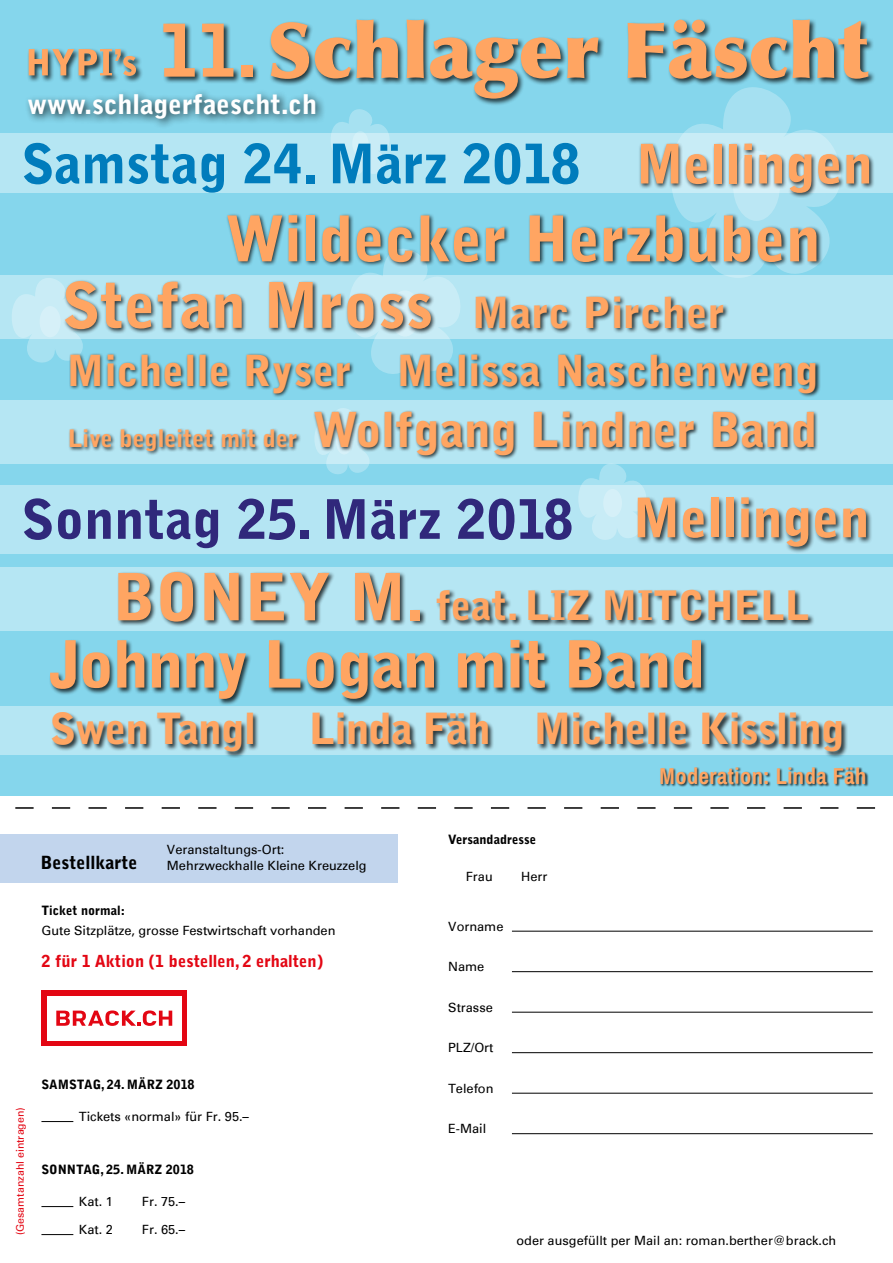
<style>
.page{position:relative;width:893px;height:1263px;background:#fff}
.page>*{position:absolute;margin:0;border:0;box-sizing:border-box;transform-origin:0 0}
.t1{font:900 72.15px "Bell Gothic Std";color:#ffa562}
.t2{font:900 64.5px "Bell Gothic Std";letter-spacing:-.02em;color:#ffa562}
.t3{font:900 62.55px/66.4px "Bell Gothic Std";color:#ffa562}
.t4{font:900 54px "Bell Gothic Std";color:#30287b}
.t5{font:900 54px "Bell Gothic Std";color:#007cbc}
.t6{font:900 42.75px "Bell Gothic Std";letter-spacing:-.02em;color:#ffa562}
.t7{font:900 42.6px "Bell Gothic Std";letter-spacing:.01em;color:#ffa562}
.t8{font:900 40.35px "Bell Gothic Std";color:#ffa562}
.t9{font:900 27px "Bell Gothic Std";color:#fff}
.t10{font:900 24px "Bell Gothic Std";color:#ffa562}
.t11{font:700 22.5px "Archivo Narrow";letter-spacing:.02em;color:#ffa562}
.t12{font:900 18px "Bell Gothic Std";color:#000}
.t13{font:900 16.5px "Bell Gothic Std";color:#e30613}
.t14{font:12.75px/15.3px "Univers";color:#000}
.t15{font:900 12.75px "Bell Gothic Std";color:#000}
.t16{font:10.5px "Univers";color:#e30613}
.s1{color:#ffa562}
.s2{font-size:42.6px}
.s3{font-size:47.85px}
.s4{font-size:64.5px}
</style>
<div class="page">
<div style="left:0;top:0;width:893px;height:795px;background:#85d6ec"></div>
<div style="left:0;top:567px;width:893px;height:64px;background:#b5e6f3"></div>
<div style="left:0;top:400px;width:893px;height:63px;background:#b5e6f3"></div>
<div style="left:0;top:275px;width:893px;height:63px;background:#b5e6f3"></div>
<div style="left:0;top:706px;width:893px;height:49px;background:#b5e6f3"></div>
<div style="left:0;top:486px;width:893px;height:68px;background:#b4e5f3"></div>
<svg style="left:331px;top:109px;width:57px;height:24px"></svg>
<svg style="left:352px;top:131px;width:16px;height:25px"></svg>
<svg style="left:335px;top:335px;width:139px;height:17px"></svg>
<div style="left:390px;top:290px;width:30px;height:47px;background:#d5f0f8;border-radius:50%"></div>
<svg style="left:307px;top:408px;width:78px;height:66px"></svg>
<svg style="left:570px;top:463px;width:89px;height:77px"></svg>
<div style="left:603px;top:489px;width:19px;height:28px;background:#d5f0f8;border-radius:50%"></div>
<svg style="left:2px;top:278px;width:99px;height:85px"></svg>
<div style="left:40px;top:306px;width:21px;height:31px;background:#d6f0f8;border-radius:50%"></div>
<svg style="left:15px;top:807px;width:861px;height:2px"></svg>
<hr style="left:512px;top:931px;width:361px;height:1px;background:#000">
<hr style="left:512px;top:971px;width:361px;height:1px;background:#000">
<hr style="left:512px;top:1012px;width:361px;height:1px;background:#000">
<hr style="left:512px;top:1052px;width:361px;height:1px;background:#000">
<hr style="left:512px;top:1093px;width:361px;height:1px;background:#000">
<hr style="left:512px;top:1133px;width:361px;height:1px;background:#000">
<div style="left:0;top:834px;width:398px;height:48px;background:#c2d5ed"></div>
<hr style="left:41px;top:1121px;width:32px;height:1px;background:#000">
<hr style="left:41px;top:1206px;width:32px;height:1px;background:#000">
<hr style="left:41px;top:1234px;width:32px;height:1px;background:#000">
<div style="left:49px;top:571px;width:799px;height:187px;background:#000;opacity:.75"></div>
<div style="left:27px;top:48px;width:116px;height:35px;background:#000;opacity:.75"></div>
<svg style="left:29px;top:49px;width:107px;height:27px"></svg>
<div style="left:269px;top:18px;width:607px;height:88px;background:#000;opacity:.75"></div>
<svg style="left:271px;top:22px;width:38px;height:57px"></svg>
<svg style="left:315px;top:20px;width:83px;height:58px"></svg>
<svg style="left:407px;top:20px;width:17px;height:58px"></svg>
<svg style="left:430px;top:38px;width:131px;height:61px"></svg>
<svg style="left:567px;top:38px;width:32px;height:40px"></svg>
<svg style="left:628px;top:19px;width:240px;height:240px"></svg>
<div style="left:24px;top:88px;width:302px;height:41px;background:#000;opacity:.75"></div>
<div style="left:162px;top:23px;width:97px;height:61px;background:#000;opacity:.75"></div>
<div style="left:636px;top:496px;width:237px;height:57px;background:#000;opacity:.75"></div>
<div style="left:660px;top:767px;width:208px;height:21px;background:#000;opacity:.75"></div>
<div style="left:41px;top:990px;width:146px;height:56px;background:#e30613"></div>
<div style="left:47px;top:996px;width:134px;height:44px;background:#fff"></div>
<svg style="left:56px;top:1010px;width:116px;height:16px"></svg>
<svg style="left:0;top:133px;width:893px;height:60px;background:#b6e6f3"></svg>
<div style="left:639px;top:142px;width:236px;height:56px;background:#000;opacity:.75"></div>
<div style="left:63px;top:213px;width:760px;height:122px;background:#000;opacity:.75"></div>
<div style="left:68px;top:410px;width:750px;height:50px;background:#000;opacity:.75"></div>
<div style="left:69px;top:352px;width:751px;height:46px;background:#000;opacity:.75"></div>
<h1 class="t1" style="left:159px;top:9px;width:99px">11.</h1>
<h3 class="t9" style="left:28px;top:88px;width:291px">www.schlagerfaescht.ch</h3>
<h3 class="t5" style="left:21px;top:132px;width:853px">Samstag 24. März 2018 <span class="s1">Mellingen</span></h3>
<h3 class="t3" style="left:62px;top:206px;width:760px;text-indent:163px">Wildecker Herzbuben<br>Stefan Mross <span class="s2">Marc Pircher</span></h3>
<h3 class="t7" style="left:67px;top:346px;width:754px">Michelle Ryser Melissa Naschenweng</h3>
<h3 class="t10" style="left:68px;top:424px;width:751px">Live begleitet mit der <span class="s3">Wolfgang Lindner Band</span></h3>
<h3 class="t4" style="left:21px;top:488px;width:850px">Sonntag 25. März 2018 <span class="s1">Mellingen</span></h3>
<h3 class="t8" style="left:112px;top:582px;width:699px"><span class="s4">BONEY M.</span> feat. LIZ MITCHELL</h3>
<h2 class="t2" style="left:50px;top:627px;width:658px">Johnny Logan mit Band</h2>
<h3 class="t6" style="left:50px;top:704px;width:208px">Swen Tangl</h3>
<h3 class="t6" style="left:309px;top:704px;width:537px">Linda Fäh Michelle Kissling</h3>
<h3 class="t12" style="left:40px;top:852px;width:99px">Bestellkarte</h3>
<p class="t14" style="left:167px;top:842px;width:201px">Veranstaltungs-Ort:<br>Mehrzweckhalle Kleine Kreuzzelg</p>
<p class="t15" style="left:41px;top:903px;width:85px">Ticket normal:</p>
<p class="t14" style="left:41px;top:922px;width:295px">Gute Sitzplätze, grosse Festwirtschaft vorhanden</p>
<p class="t13" style="left:41px;top:951px;width:283px">2 für 1 Aktion (1 bestellen, 2 erhalten)</p>
<p class="t16" style="left:14px;top:1235px;width:129px;rotate:-90deg">(Gesamtanzahl eintragen)</p>
<p class="t15" style="left:41px;top:1077px;width:155px">SAMSTAG, 24. MÄRZ 2018</p>
<p class="t14" style="left:79px;top:1109px;width:172px">Tickets «normal» für Fr. 95.–</p>
<p class="t15" style="left:41px;top:1162px;width:154px">SONNTAG, 25. MÄRZ 2018</p>
<p class="t14" style="left:79px;top:1194px;width:36px">Kat. 1</p>
<p class="t14" style="left:142px;top:1194px;width:45px">Fr. 75.–</p>
<p class="t14" style="left:79px;top:1222px;width:36px">Kat. 2</p>
<p class="t14" style="left:142px;top:1222px;width:45px">Fr. 65.–</p>
<p class="t15" style="left:448px;top:832px;width:90px">Versandadresse</p>
<p class="t14" style="left:466px;top:869px;width:28px">Frau</p>
<p class="t14" style="left:521px;top:869px;width:28px">Herr</p>
<p class="t14" style="left:448px;top:919px;width:57px">Vorname</p>
<p class="t14" style="left:448px;top:959px;width:38px">Name</p>
<p class="t14" style="left:448px;top:1000px;width:46px">Strasse</p>
<p class="t14" style="left:448px;top:1040px;width:47px">PLZ/Ort</p>
<p class="t14" style="left:448px;top:1081px;width:47px">Telefon</p>
<p class="t14" style="left:448px;top:1121px;width:40px">E-Mail</p>
<h3 class="t11" style="left:659px;top:762px;width:208px">Moderation: Linda Fäh</h3>
<p class="t14" style="left:516px;top:1233px;width:321px">oder ausgefüllt per Mail an: roman.berther@brack.ch</p>
</div>
